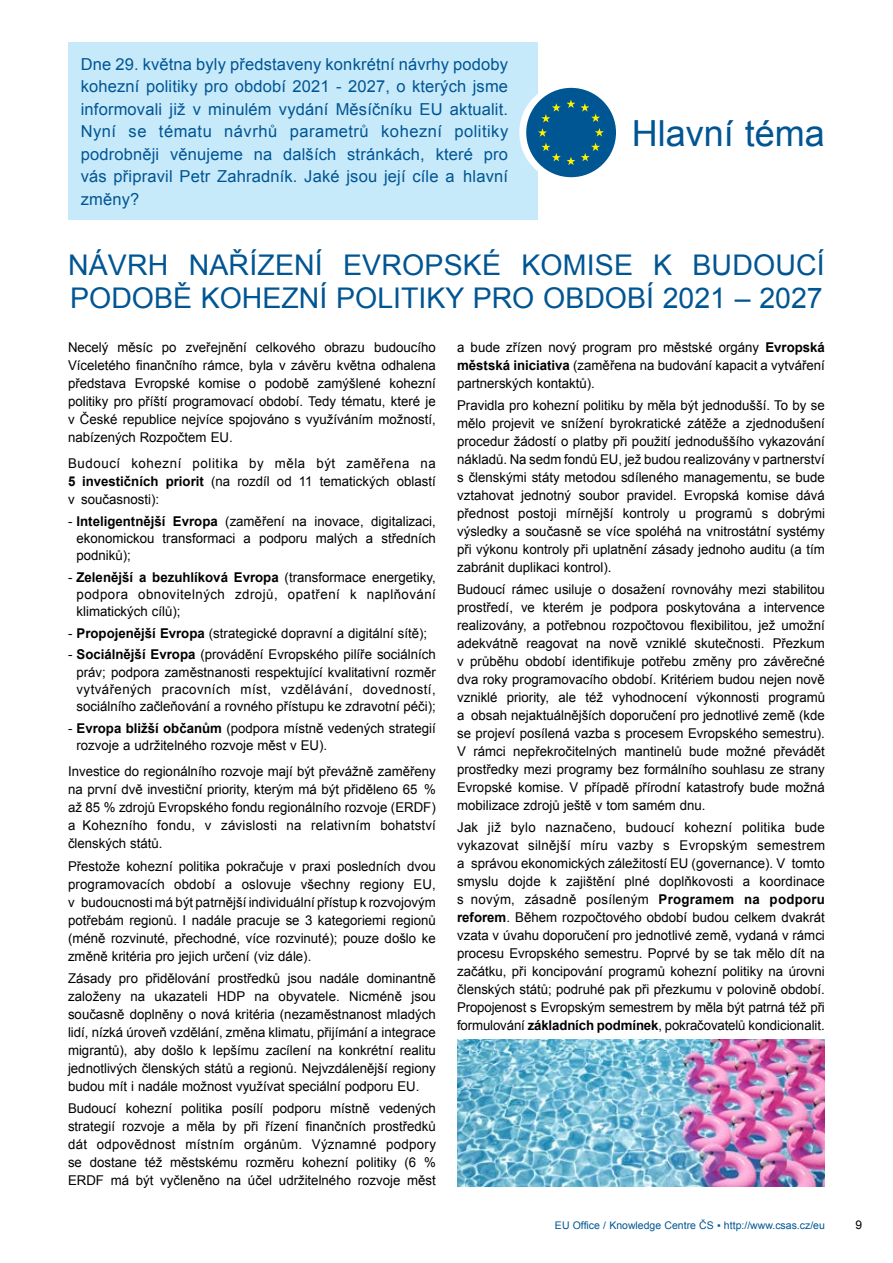
<style>
.page{position:relative;width:893px;height:1263px;background:#fff}
.page>*{position:absolute;margin:0;border:0;box-sizing:border-box;transform-origin:0 0}
.t1{font:36px "Arial";color:#005593}
.t2{font:28.5px "Arial";letter-spacing:.005em;color:#005593}
.t3{font:16.5px/22.5px "Arial";letter-spacing:.01em;color:#005593;text-align:justify}
.t4{font:13.5px/18px "Arial";color:#000;text-align:justify}
.t5{font:12px "Arial";color:#000}
.t6{font:10.5px "Arial";color:#005593}
.s1{font-weight:700}
</style>
<div class="page">
<div style="left:68px;top:43px;width:470px;height:177px;background:#c7eafb"></div>
<div style="left:519px;top:84px;width:93px;height:97px;background:#fff;border-radius:50%"></div>
<div style="left:526px;top:88px;width:90px;height:89px;background:#005593;border-radius:50%"></div>
<svg style="left:541px;top:143px;width:34px;height:22px"></svg>
<svg style="left:581px;top:143px;width:19px;height:18px"></svg>
<svg style="left:538px;top:99px;width:66px;height:38px"></svg>
<img style="left:457px;top:1040px;width:368px;height:146px">
<p class="t3" style="left:81px;top:53px;width:429px">Dne 29. května byly představeny konkrétní návrhy podoby kohezní politiky pro období 2021 - 2027, o kterých jsme informovali již v minulém vydání Měsíčníku EU aktualit.<br>Nyní se tématu návrhů parametrů kohezní politiky podrobněji věnujeme na dalších stránkách, které pro vás připravil Petr Zahradník. Jaké jsou její cíle a hlavní změny?</p>
<h1 class="t1" style="left:632px;top:109px;width:195px">Hlavní téma</h1>
<h2 class="t2" style="left:68px;top:246px;width:61px">Návrh</h2>
<h2 class="t2" style="left:189px;top:246px;width:88px">nařízen</h2>
<h2 class="t2" style="left:315px;top:246px;width:69px">í Evropsk</h2>
<h2 class="t2" style="left:482px;top:246px;width:61px">é kom</h2>
<h2 class="t2" style="left:587px;top:246px;width:27px">ise</h2>
<h2 class="t2" style="left:653px;top:246px;width:61px">k budouc</h2>
<h2 class="t2" style="left:817px;top:246px;width:9px">í</h2>
<h2 class="t2" style="left:70px;top:279px;width:21px">podob</h2>
<h2 class="t2" style="left:173px;top:279px;width:48px">ě kohezn</h2>
<h2 class="t2" style="left:320px;top:279px;width:36px">í pol</h2>
<h2 class="t2" style="left:393px;top:279px;width:100px">itiky pro</h2>
<h2 class="t2" style="left:543px;top:279px;width:22px">obdob</h2>
<h2 class="t2" style="left:646px;top:279px;width:178px">í 2021 – 2027</h2>
<p class="t4" style="left:68px;top:338px;width:369px">Necelý měsíc po zveřejnění celkového obrazu budoucího Víceletého finančního rámce, byla v závěru května odhalena představa Evropské komise o podobě zamýšlené kohezní politiky pro příští programovací období. Tedy tématu, které je v České republice nejvíce spojováno s využíváním možností, nabízených Rozpočtem EU.</p>
<p class="t4" style="left:68px;top:455px;width:369px">Budoucí kohezní politika by měla být zaměřena na <span class="s1">5 investičních priorit</span> (na rozdíl od 11 tematických oblastí v současnosti):</p>
<p class="t4" style="left:77px;top:513px;width:361px;line-height:17.2px;text-indent:-9px">- <span class="s1">Inteligentnější Evropa</span> (zaměření na inovace, digitalizaci, ekonomickou transformaci a podporu malých a středních podniků);</p>
<p class="t4" style="left:77px;top:569px;width:361px;line-height:17.2px;text-indent:-9px">- <span class="s1">Zelenější a bezuhlíková Evropa</span> (transformace energetiky, podpora obnovitelných zdrojů, opatření k naplňování klimatických cílů);</p>
<p class="t4" style="left:68px;top:624px;width:361px">- <span class="s1">Propojenější Evropa</span> (strategické dopravní a digitální sítě);</p>
<p class="t4" style="left:77px;top:646px;width:361px;line-height:17.2px;text-indent:-9px">- <span class="s1">Sociálnější Evropa</span> (provádění Evropského pilíře sociálních práv; podpora zaměstnanosti respektující kvalitativní rozměr vytvářených pracovních míst, vzdělávání, dovedností, sociálního začleňování a rovného přístupu ke zdravotní péči);</p>
<p class="t4" style="left:77px;top:719px;width:361px;line-height:17.2px;text-indent:-9px">- <span class="s1">Evropa bližší občanům</span> (podpora místně vedených strategií rozvoje a udržitelného rozvoje měst v EU).</p>
<p class="t4" style="left:68px;top:763px;width:369px">I nvestice do regionálního rozvoje mají být převážně zaměřeny na první dvě investiční priority, kterým má být přiděleno 65 % až 85 % zdrojů Evropského fondu regionálního rozvoje (ERDF) a Kohezního fondu, v závislosti na relativním bohatství členských států.</p>
<p class="t4" style="left:68px;top:857px;width:369px">Přestože kohezní politika pokračuje v praxi posledních dvou programovacích období a oslovuje všechny regiony EU, v budoucnosti má být patrnější individuální přístup k rozvojovým potřebám regionů. I nadále pracuje se 3 kategoriemi regionů (méně rozvinuté, přechodné, více rozvinuté); pouze došlo ke změně kritéria pro jejich určení (viz dále).</p>
<p class="t4" style="left:68px;top:969px;width:369px">Zásady pro přidělování prostředků jsou nadále dominantně založeny na ukazateli HDP na obyvatele. Nicméně jsou současně doplněny o nová kritéria (nezaměstnanost mladých lidí, nízká úroveň vzdělání, změna klimatu, přijímání a integrace migrantů), aby došlo k lepšímu zacílení na konkrétní realitu jednotlivých členských států a regionů. Nejvzdálenější regiony budou mít i nadále možnost využívat speciální podporu EU.</p>
<p class="t4" style="left:68px;top:1099px;width:369px">Budoucí kohezní politika posílí podporu místně vedených strategií rozvoje a měla by při řízení finančních prostředků dát odpovědnost místním orgánům. Významné podpory se dostane též městskému rozměru kohezní politiky (6 % ERDF má být vyčleněno na účel udržitelného rozvoje měst</p>
<p class="t4" style="left:457px;top:338px;width:369px">a bude zřízen nový program pro městské orgány <span class="s1">Evropská městská iniciativa</span> (zaměřena na budování kapacit a vytváření partnerských kontaktů).</p>
<p class="t4" style="left:457px;top:396px;width:369px">Pravidla pro kohezní politiku by měla být jednodušší. To by se mělo projevit ve snížení byrokratické zátěže a zjednodušení procedur žádostí o platby při použití jednoduššího vykazování nákladů. Na sedm fondů EU, jež budou realizovány v partnerství s členskými státy metodou sdíleného managementu, se bude vztahovat jednotný soubor pravidel. Evropská komise dává přednost postoji mírnější kontroly u programů s dobrými výsledky a současně se více spoléhá na vnitrostátní systémy při výkonu kontroly při uplatnění zásady jednoho auditu (a tím zabránit duplikaci kontrol).</p>
<p class="t4" style="left:457px;top:581px;width:369px">Budoucí rámec usiluje o dosažení rovnováhy mezi stabilitou prostředí, ve kterém je podpora poskytována a intervence realizovány, a potřebnou rozpočtovou flexibilitou, jež umožní adekvátně reagovat na nově vzniklé skutečnosti. Přezkum v průběhu období identifikuje potřebu změny pro závěrečné dva roky programovacího období. Kritériem budou nejen nově vzniklé priority, ale též vyhodnocení výkonnosti programů a obsah nejaktuálnějších doporučení pro jednotlivé země (kde se projeví posílená vazba s procesem Evropského semestru).<br>V rámci nepřekročitelných mantinelů bude možné převádět prostředky mezi programy bez formálního souhlasu ze strany Evropské komise. V případě přírodní katastrofy bude možná mobilizace zdrojů ještě v tom samém dnu.</p>
<p class="t4" style="left:457px;top:819px;width:369px">Jak již bylo naznačeno, budoucí kohezní politika bude vykazovat silnější míru vazby s Evropským semestrem a správou ekonomických záležitostí EU (governance). V tomto smyslu dojde k zajištění plné doplňkovosti a koordinace s novým, zásadně posíleným <span class="s1">Programem na podporu reforem</span>. Během rozpočtového období budou celkem dvakrát vzata v úvahu doporučení pro jednotlivé země, vydaná v rámci procesu Evropského semestru. Poprvé by se tak mělo dít na začátku, při koncipování programů kohezní politiky na úrovni členských států; podruhé pak při přezkumu v polovině období.<br>Propojenost s Evropským semestrem by měla být patrná též při formulování <span class="s1">základních podmínek</span>, pokračovatelů kondicionalit.</p>
<p class="t6" style="left:555px;top:1218px;width:271px">EU Office / Knowledge Centre ČS ▪ http://www.csas.cz/eu</p>
<p class="t5" style="left:856px;top:1217px;width:8px">9</p>
</div>
